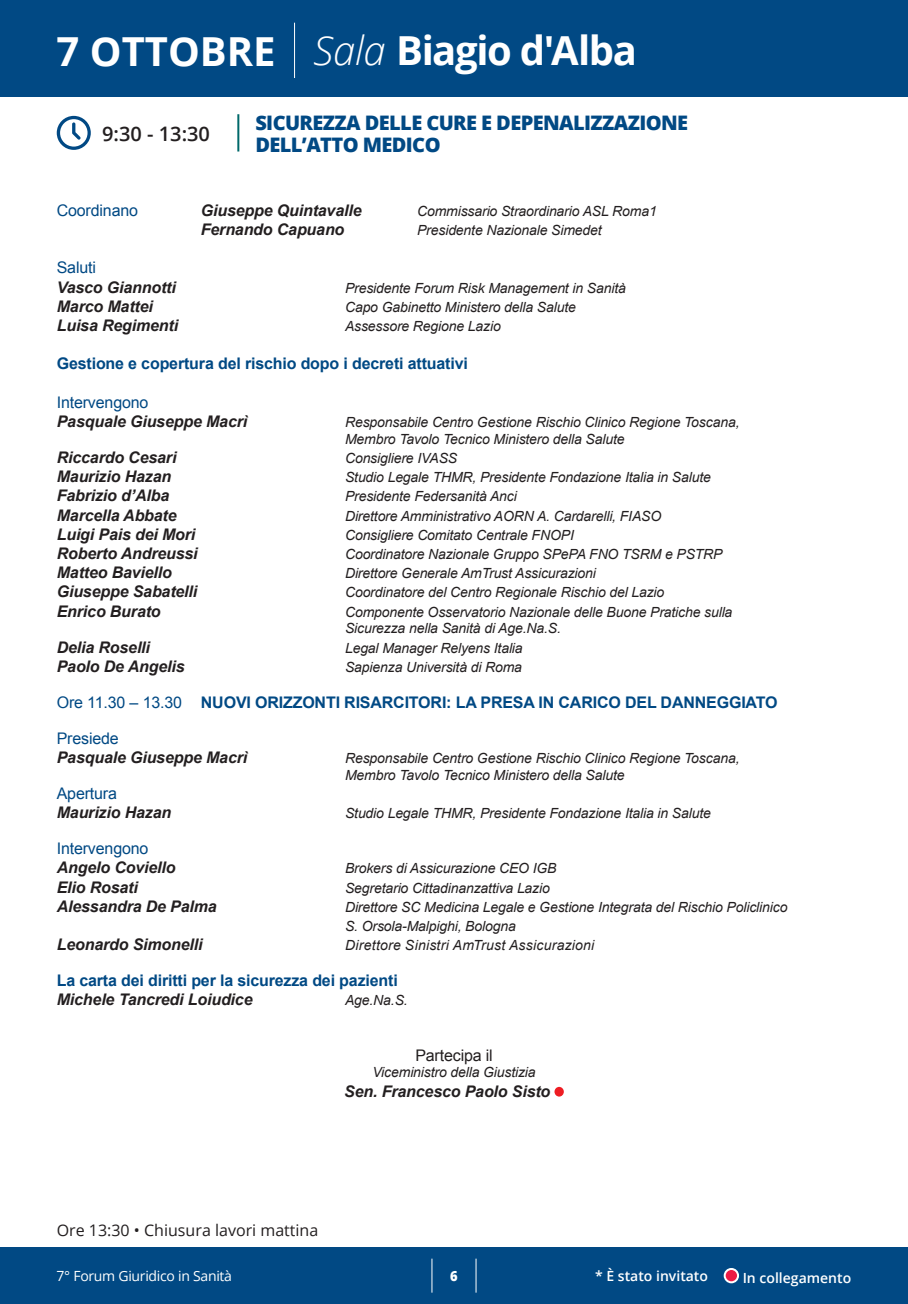
<style>
.page{position:relative;width:908px;height:1304px;background:#fff}
.page>*{position:absolute;margin:0;border:0;box-sizing:border-box;transform-origin:0 0}
.t1{font:700 40px "Open Sans";letter-spacing:-.025em;color:#fff}
.Sessione{font:800 20px "Open Sans";letter-spacing:-.03em;color:#014984}
.t2{font:600 20px "Open Sans";color:#231f20}
.t3{font:italic 700 16px "Arial";letter-spacing:-.01em;color:#231f20}
.t4{font:700 16px "Arial";letter-spacing:-.01em;color:#014984}
.t5{font:16px "Arial";letter-spacing:-.01em;color:#014984}
.Paragrafo{font:16px "Open Sans";color:#231f20}
.t6{font:16px "Arial";letter-spacing:-.01em;color:#231f20}
.t7{font:italic 14px/16.8px "Arial";letter-spacing:-.01em;color:#231f20}
.t8{font:italic 14px "Arial";letter-spacing:.02em;color:#231f20}
.t9{font:600 14px "Open Sans";color:#fff}
.t10{font:14px "Open Sans";letter-spacing:-.02em;color:#fff}
.t11{font:800 14px "Open Sans";color:#fff;scale:.92 1}
.s1{font-weight:300;font-style:italic}
.s2{font-weight:400}
</style>
<div class="page">
<div style="left:0;top:1247px;width:907px;height:57px;background:#014984"></div>
<hr style="left:431px;top:1259px;width:1px;height:34px;background:#fff">
<hr style="left:475px;top:1259px;width:1px;height:34px;background:#fff">
<div style="left:724px;top:1269px;width:13px;height:13px;background:#ed1943;border-radius:50%"></div>
<div style="left:723px;top:1268px;width:15px;height:15px;border:2px solid #fff;border-radius:50%"></div>
<div style="left:0;top:0;width:907px;height:97px;background:#014984"></div>
<hr style="left:907px;top:0;width:1px;height:97px;background:#014984">
<hr style="left:294px;top:23px;width:1px;height:55px;background:#fff">
<div style="left:554px;top:1087px;width:9px;height:10px;background:#ee1d23;border-radius:50%"></div>
<svg style="left:57px;top:116px;width:34px;height:34px"></svg>
<hr style="left:237px;top:114px;width:2px;height:38px;background:#00696a">
<h1 class="t1" style="left:57px;top:23px;width:581px">7 OTTOBRE <span class="s1">Sala</span> Biagio d'Alba</h1>
<p class="t2" style="left:102px;top:120px;width:109px">9:30 - 13:30</p>
<p class="Sessione" style="left:255px;top:107px;width:434px">SICUREZZA DELLE CURE E DEPENALIZZAZIONE</p>
<p class="Sessione" style="left:255px;top:129px;width:187px">DELL’ATTO MEDICO</p>
<p class="t5" style="left:57px;top:200px;width:83px">Coordinano</p>
<p class="t3" style="left:201px;top:200px;width:162px">Giuseppe Quintavalle</p>
<p class="t7" style="left:417px;top:203px;width:241px">Commissario Straordinario ASL Roma1</p>
<p class="t3" style="left:201px;top:219px;width:145px">Fernando Capuano</p>
<p class="t7" style="left:417px;top:222px;width:186px">Presidente Nazionale Simedet</p>
<p class="t5" style="left:57px;top:257px;width:41px">Saluti</p>
<p class="t3" style="left:57px;top:277px;width:120px">Vasco Giannotti</p>
<p class="t7" style="left:345px;top:279px;width:282px">Presidente Forum Risk Management in Sanità</p>
<p class="t3" style="left:57px;top:296px;width:98px">Marco Mattei</p>
<p class="t7" style="left:345px;top:299px;width:232px">Capo Gabinetto Ministero della Salute</p>
<p class="t3" style="left:57px;top:315px;width:123px">Luisa Regimenti</p>
<p class="t7" style="left:345px;top:318px;width:157px">Assessore Regione Lazio</p>
<p class="t4" style="left:57px;top:353px;width:412px">Gestione e copertura del rischio dopo i decreti attuativi</p>
<p class="t5" style="left:57px;top:392px;width:93px">Intervengono</p>
<p class="t3" style="left:57px;top:411px;width:192px">Pasquale Giuseppe Macrì</p>
<p class="t7" style="left:345px;top:414px;width:396px">Responsabile Centro Gestione Rischio Clinico Regione Toscana,<br>Membro Tavolo Tecnico Ministero della Salute</p>
<p class="t3" style="left:57px;top:447px;width:121px">Riccardo Cesari</p>
<p class="t7" style="left:345px;top:450px;width:114px">Consigliere IVASS</p>
<p class="t3" style="left:57px;top:466px;width:116px">Maurizio Hazan</p>
<p class="t7" style="left:345px;top:469px;width:367px">Studio Legale THMR, Presidente Fondazione Italia in Salute</p>
<p class="t3" style="left:57px;top:485px;width:114px">Fabrizio d’Alba</p>
<p class="t7" style="left:345px;top:488px;width:173px">Presidente Federsanità Anci</p>
<p class="t3" style="left:57px;top:505px;width:121px">Marcella Abbate</p>
<p class="t7" style="left:345px;top:507px;width:317px">Direttore Amministrativo AORN A. Cardarelli, FIASO</p>
<p class="t3" style="left:57px;top:524px;width:140px">Luigi Pais dei Mori</p>
<p class="t7" style="left:345px;top:527px;width:230px">Consigliere Comitato Centrale FNOPI</p>
<p class="t3" style="left:57px;top:543px;width:142px">Roberto Andreussi</p>
<p class="t7" style="left:345px;top:546px;width:379px">Coordinatore Nazionale Gruppo SPePA FNO TSRM e PSTRP</p>
<p class="t3" style="left:57px;top:562px;width:117px">Matteo Baviello</p>
<p class="t7" style="left:345px;top:565px;width:252px">Direttore Generale AmTrust Assicurazioni</p>
<p class="t3" style="left:57px;top:581px;width:142px">Giuseppe Sabatelli</p>
<p class="t7" style="left:345px;top:584px;width:321px">Coordinatore del Centro Regionale Rischio del Lazio</p>
<p class="t3" style="left:57px;top:601px;width:105px">Enrico Burato</p>
<p class="t7" style="left:345px;top:603px;width:389px">Componente Osservatorio Nazionale delle Buone Pratiche sulla<br>Sicurezza nella Sanità di Age.Na.S.</p>
<p class="t3" style="left:57px;top:637px;width:95px">Delia Roselli</p>
<p class="t7" style="left:345px;top:639px;width:179px">Legal Manager Relyens Italia</p>
<p class="t3" style="left:57px;top:656px;width:129px">Paolo De Angelis</p>
<p class="t7" style="left:345px;top:659px;width:178px">Sapienza Università di Roma</p>
<p class="t4" style="left:57px;top:692px;width:722px"><span class="s2">Ore 11.30 – 13.30</span> NUOVI ORIZZONTI RISARCITORI: LA PRESA IN CARICO DEL DANNEGGIATO</p>
<p class="t5" style="left:57px;top:728px;width:64px">Presiede</p>
<p class="t3" style="left:57px;top:747px;width:192px">Pasquale Giuseppe Macrì</p>
<p class="t7" style="left:345px;top:750px;width:396px">Responsabile Centro Gestione Rischio Clinico Regione Toscana,<br>Membro Tavolo Tecnico Ministero della Salute</p>
<p class="t5" style="left:57px;top:783px;width:62px">Apertura</p>
<p class="t3" style="left:57px;top:802px;width:116px">Maurizio Hazan</p>
<p class="t7" style="left:345px;top:805px;width:367px">Studio Legale THMR, Presidente Fondazione Italia in Salute</p>
<p class="t5" style="left:57px;top:838px;width:93px">Intervengono</p>
<p class="t3" style="left:57px;top:857px;width:120px">Angelo Coviello</p>
<p class="t7" style="left:345px;top:860px;width:213px">Brokers di Assicurazione CEO IGB</p>
<p class="t3" style="left:57px;top:877px;width:83px">Elio Rosati</p>
<p class="t7" style="left:345px;top:879px;width:206px">Segretario Cittadinanzattiva Lazio</p>
<p class="t3" style="left:57px;top:896px;width:161px">Alessandra De Palma</p>
<p class="t7" style="left:345px;top:899px;width:443px">Direttore SC Medicina Legale e Gestione Integrata del Rischio Policlinico</p>
<p class="t7" style="left:345px;top:918px;width:172px">S. Orsola-Malpighi, Bologna</p>
<p class="t3" style="left:57px;top:934px;width:147px">Leonardo Simonelli</p>
<p class="t8" style="left:345px;top:936px;width:251px">Direttore Sinistri AmTrust Assicurazioni</p>
<p class="t4" style="left:57px;top:970px;width:342px">La carta dei diritti per la sicurezza dei pazienti</p>
<p class="t3" style="left:57px;top:989px;width:197px">Michele Tancredi Loiudice</p>
<p class="t7" style="left:345px;top:992px;width:64px">Age.Na.S.</p>
<p class="t6" style="left:415px;top:1044px;width:79px">Partecipa il</p>
<p class="t7" style="left:372px;top:1064px;width:165px">Viceministro della Giustizia</p>
<p class="t3" style="left:344px;top:1081px;width:207px">Sen. Francesco Paolo Sisto</p>
<p class="Paragrafo" style="left:57px;top:1219px;width:263px">Ore 13:30 • Chiusura lavori mattina</p>
<p class="t10" style="left:57px;top:1266px;width:177px">7° Forum Giuridico in Sanità</p>
<p class="t11" style="left:450px;top:1265px;width:10px">6</p>
<p class="t9" style="left:595px;top:1266px;width:114px">* È stato invitato</p>
<p class="t9" style="left:742px;top:1269px;width:110px">In collegamento</p>
</div>
